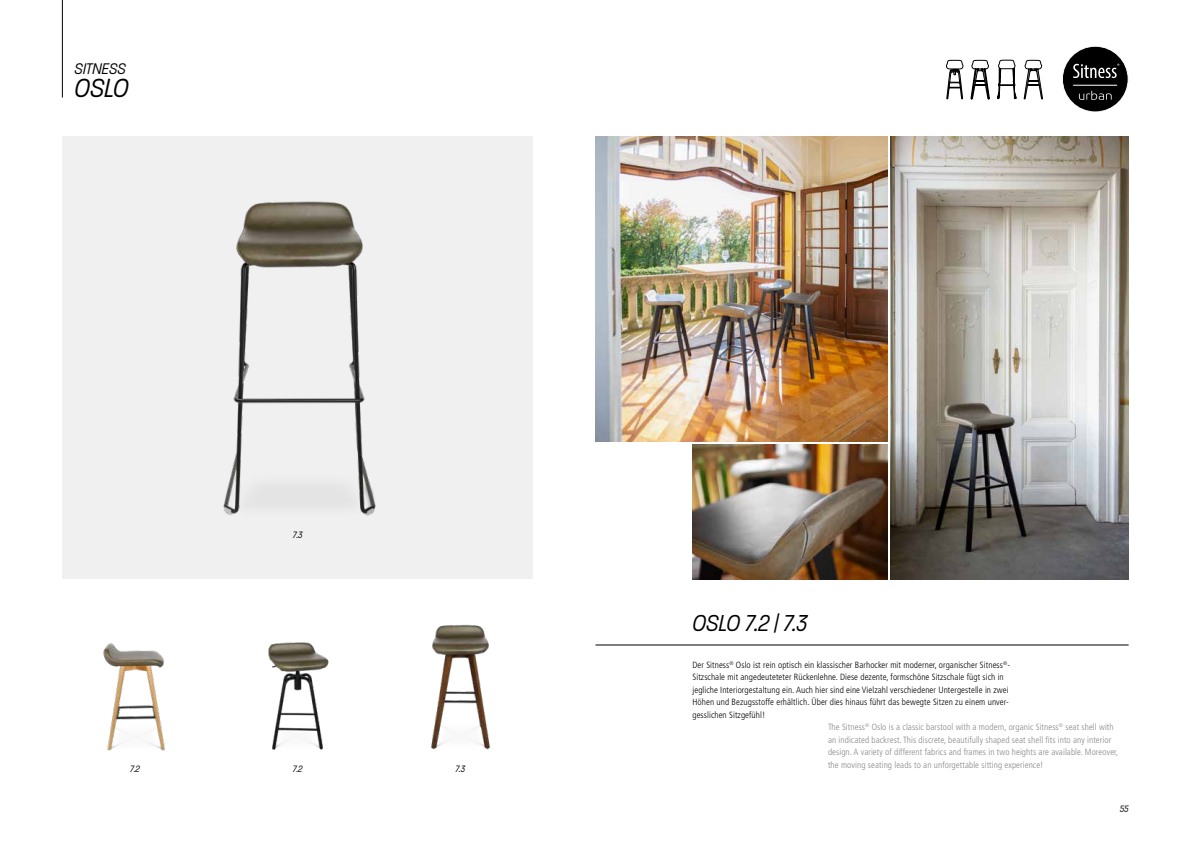
<style>
.page{position:relative;width:1191px;height:842px;background:#fff}
.page>*{position:absolute;margin:0;border:0;box-sizing:border-box;transform-origin:0 0}
.t1{font:italic 300 28.4px "Paralucent Condensed";color:#000}
.t2{font:italic 300 25px "Paralucent Condensed";color:#000}
.t3{font:italic 300 16.7px "Paralucent Condensed";color:#000}
.t4{font:italic 300 10px "Paralucent Condensed";color:#000}
.t5{font:300 condensed 9px "Frutiger LT";letter-spacing:.01em;color:#000}
.t6{font:300 condensed 9px "Frutiger LT";letter-spacing:.01em;color:#868786}
</style>
<div class="page">
<div style="left:62px;top:136px;width:471px;height:443px;background:#f0f0f0"></div>
<img style="left:692px;top:444px;width:195px;height:135px">
<img style="left:890px;top:136px;width:238px;height:443px">
<img style="left:595px;top:136px;width:292px;height:305px">
<img style="left:268px;top:642px;width:61px;height:108px">
<img style="left:103px;top:643px;width:62px;height:108px">
<img style="left:431px;top:624px;width:59px;height:126px">
<hr style="left:62px;top:0;width:1px;height:98px;background:#000">
<hr style="left:595px;top:645px;width:533px;height:1px;background:#000">
<svg style="left:946px;top:60px;width:44px;height:39px"></svg>
<svg style="left:997px;top:60px;width:46px;height:39px"></svg>
<img style="left:223px;top:201px;width:153px;height:315px">
<svg style="left:1062px;top:46px;width:66px;height:66px"></svg>
<h3 class="t3" style="left:75px;top:59px;width:53px">SITNESS</h3>
<h1 class="t1" style="left:75px;top:72px;width:56px">OSLO</h1>
<p class="t4" style="left:293px;top:529px;width:11px">7.3</p>
<p class="t4" style="left:130px;top:763px;width:11px">7.2</p>
<p class="t4" style="left:293px;top:763px;width:11px">7.2</p>
<p class="t4" style="left:455px;top:763px;width:11px">7.3</p>
<h2 class="t2" style="left:692px;top:609px;width:116px">OSLO 7.2 | 7.3</h2>
<p class="t5" style="left:692px;top:659px;width:319px">Der Sitness<sup>®</sup> Oslo ist rein optisch ein klassischer Barhocker mit moderner, organischer Sitness<sup>®</sup>-</p>
<p class="t5" style="left:692px;top:672px;width:313px">Sitzschale mit angedeuteteter Rückenlehne. Diese dezente, formschöne Sitzschale fügt sich in</p>
<p class="t5" style="left:692px;top:684px;width:317px">jegliche Interiorgestaltung ein. Auch hier sind eine Vielzahl verschiedener Untergestelle in zwei</p>
<p class="t5" style="left:692px;top:697px;width:318px">Höhen und Bezugsstoffe erhältlich. Über dies hinaus führt das bewegte Sitzen zu einem unver-</p>
<p class="t5" style="left:692px;top:709px;width:74px">gesslichen Sitzgefühl!</p>
<p class="t6" style="left:828px;top:722px;width:287px">The Sitness<sup>®</sup> Oslo is a classic barstool with a modern, organic Sitness<sup>®</sup> seat shell with</p>
<p class="t6" style="left:828px;top:734px;width:285px">an indicated backrest. This discrete, beautifully shaped seat shell fits into any interior</p>
<p class="t6" style="left:828px;top:747px;width:292px">design. A variety of different fabrics and frames in two heights are available. Moreover,</p>
<p class="t6" style="left:828px;top:759px;width:217px">the moving seating leads to an unforgettable sitting experience!</p>
<p class="t4" style="left:1119px;top:803px;width:10px">55</p>
</div>
